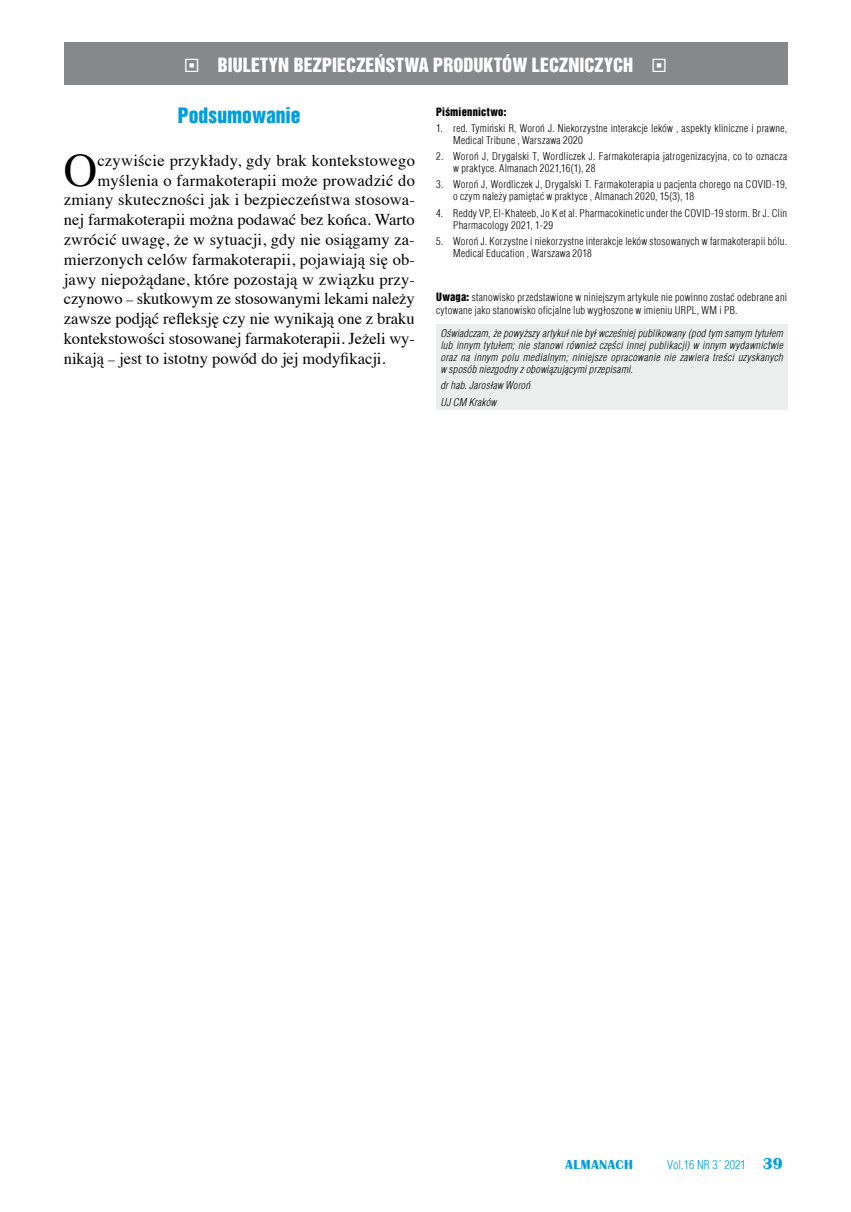
<style>
.page{position:relative;width:851px;height:1212px;background:#fff}
.page>*{position:absolute;margin:0;border:0;box-sizing:border-box;transform-origin:0 0}
.t1{font:46.5px "Times";color:#000}
.t2{font:19.5px "Switzerland Inserat";color:#009ee0}
.t3{font:18px "Switzerland Inserat";letter-spacing:.005em;color:#fff}
.t4{font:16.5px "Times";letter-spacing:.01em;color:#000}
.t5{font:16.5px "Times";letter-spacing:-.01em;color:#000}
.t6{font:700 13.5px "Britannic";letter-spacing:.04em;color:#009ee0}
.t7{font:300 12px "Switzerland Cond";color:#009ee0}
.t8{font:300 10.5px/12px "Switzerland Cond";letter-spacing:.025em;color:#000}
.t9{font:italic 300 10.5px/12px "Switzerland Cond";letter-spacing:.02em;color:#000;text-align:justify}
.t10{font:10.5px "Switzerland Inserat";letter-spacing:.025em;color:#000}
.s1{font-family:"Switzerland Inserat";font-weight:400}
.s2{font-size:13.5px}
.s3{font-family:"Britannic";font-weight:700;font-size:16.5px}
</style>
<div class="page">
<div style="left:436px;top:324px;width:351px;height:86px;background:#eceded"></div>
<div style="left:64px;top:43px;width:723px;height:42px;background:#87888a"></div>
<h3 class="t3" style="left:184px;top:53px;width:484px">◻ BIULETYN BEZPIECZEŃSTWA PRODUKTÓW LECZNICZYCH ◻</h3>
<p class="t2" style="left:178px;top:103px;width:124px">Podsumowanie</p>
<p class="t10" style="left:436px;top:105px;width:72px">Piśmiennictwo:</p>
<p class="t8" style="left:453px;top:122px;width:335px;text-indent:-17px">1. red. Tymiński R, Woroń J. Niekorzystne interakcje leków , aspekty kliniczne i prawne,<br>Medical Tribune , Warszawa 2020</p>
<p class="t8" style="left:453px;top:150px;width:335px;text-indent:-17px">2. Woroń J, Drygalski T, Wordliczek J. Farmakoterapia jatrogenizacyjna, co to oznacza w praktyce. Almanach 2021,16(1), 28</p>
<p class="t8" style="left:436px;top:178px;width:352px">3. Woroń J, Wordliczek J, Drygalski T. Farmakoterapia u pacjenta chorego na COVID-19,</p>
<p class="t8" style="left:453px;top:190px;width:242px">o czym należy pamiętać w praktyce , Almanach 2020, 15(3), 18</p>
<p class="t8" style="left:453px;top:207px;width:335px;text-indent:-17px">4. Reddy VP, El-Khateeb, Jo K et al. Pharmacokinetic under the COVID-19 storm. Br J. Clin<br>Pharmacology 2021, 1-29</p>
<p class="t8" style="left:453px;top:235px;width:335px;text-indent:-17px">5. Woroń J. Korzystne i niekorzystne interakcje leków stosowanych w farmakoterapii bólu.<br>Medical Education , Warszawa 2018</p>
<p class="t8" style="left:436px;top:291px;width:352px;line-height:12.6px"><span class="s1">Uwaga:</span> stanowisko przedstawione w niniejszym artykule nie powinno zostać odebrane ani cytowane jako stanowisko oficjalne lub wygłoszone w imieniu URPL, WM i PB.</p>
<p class="t1" style="left:64px;top:126px;width:35px">O</p>
<p class="t4" style="left:97px;top:145px;width:319px">czywiście przykłady, gdy brak kontekstowego</p>
<p class="t4" style="left:97px;top:165px;width:319px">myślenia o farmakoterapii może prowadzić do</p>
<p class="t4" style="left:64px;top:184px;width:352px">zmiany skuteczności jak i bezpieczeństwa stosowa-</p>
<p class="t4" style="left:64px;top:204px;width:352px">nej farmakoterapii można podawać bez końca. Warto</p>
<p class="t4" style="left:64px;top:224px;width:352px">zwrócić uwagę, że w sytuacji, gdy nie osiągamy za-</p>
<p class="t4" style="left:64px;top:244px;width:352px">mierzonych celów farmakoterapii, pojawiają się ob-</p>
<p class="t4" style="left:64px;top:264px;width:352px">jawy niepożądane, które pozostają w związku przy-</p>
<p class="t5" style="left:64px;top:283px;width:352px">czynowo <span class="s2">–</span> skutkowym ze stosowanymi lekami należy</p>
<p class="t4" style="left:64px;top:303px;width:352px">zawsze podjąć refleksję czy nie wynikają one z braku</p>
<p class="t4" style="left:64px;top:323px;width:352px">kontekstowości stosowanej farmakoterapii. Jeżeli wy-</p>
<p class="t4" style="left:64px;top:343px;width:323px">nikają <span class="s2">–</span> jest to istotny powód do jej modyfikacji.</p>
<p class="t9" style="left:440px;top:327px;width:344px">Oświadczam, że powyższy artykuł nie był wcześniej publikowany (pod tym samym tytułem lub innym tytułem; nie stanowi również części innej publikacji) w innym wydawnictwie oraz na innym polu medialnym; niniejsze opracowanie nie zawiera treści uzyskanych w sposób niezgodny z obowiązującymi przepisami.</p>
<p class="t9" style="left:440px;top:377px;width:91px;line-height:16.2px">dr hab. Jarosław Woroń<br>UJ CM Kraków</p>
<p class="t6" style="left:565px;top:1156px;width:69px">ALMANACH</p>
<p class="t7" style="left:667px;top:1157px;width:117px">Vol.16 NR 3´ 2021 <span class="s3">39</span></p>
</div>
